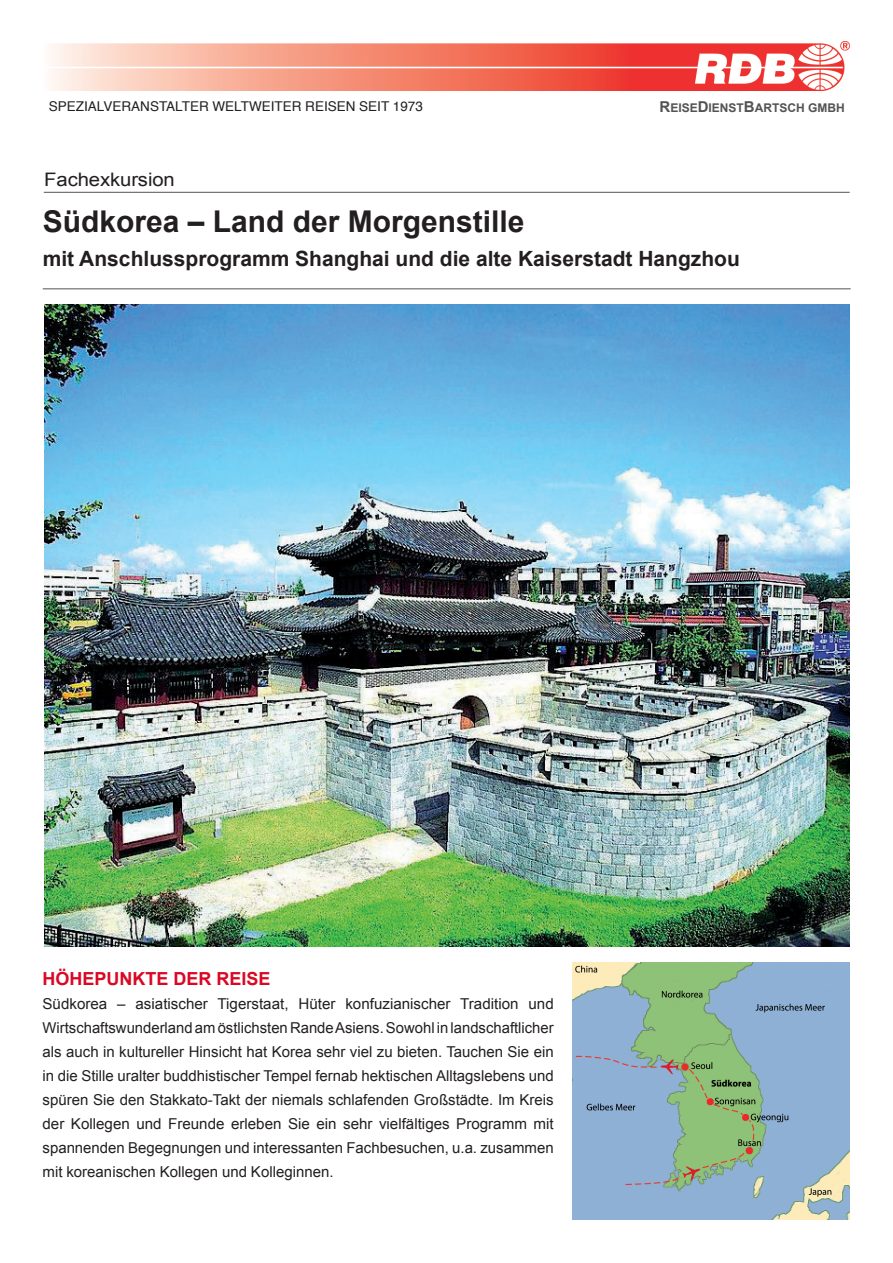
<style>
.page{position:relative;width:893px;height:1263px;background:#fff}
.page>*{position:absolute;margin:0;border:0;box-sizing:border-box;transform-origin:0 0}
.t1{font:700 30px "Arial";color:#231f20}
.t2{font:700 21px "Arial";color:#231f20}
.t3{font:18.6px "Arial";letter-spacing:-.005em;color:#231f20;scale:1.09 1}
.t4{font:700 18px "Arial";color:#da0824}
.t5{font:15px/24px "Arial";color:#231f20;text-align:justify}
.t6{font:13.5px "Helvetica";color:#231f20}
.t7{font:700 12px "Arial";color:#535355}
.s1{font-size:15px}
</style>
<div class="page">
<img style="left:50px;top:41px;width:800px;height:49px">
<hr style="left:43px;top:288px;width:808px;height:1px;background:#535355">
<hr style="left:44px;top:192px;width:806px;height:1px;background:#535355">
<img style="left:44px;top:304px;width:806px;height:642px">
<img style="left:572px;top:962px;width:278px;height:258px">
<p class="t6" style="left:49px;top:96px;width:375px">SPEZIALVERANSTALTER WELTWEITER REISEN SEIT 1973</p>
<p class="t3" style="left:44px;top:167px;width:121px">Fachexkursion</p>
<p class="t7" style="left:660px;top:99px;width:187px"><span class="s1">R</span>EISE<span class="s1">D</span>IENST<span class="s1">B</span>ARTSCH GMBH</p>
<h1 class="t1" style="left:43px;top:202px;width:483px">Südkorea – Land der Morgenstille</h1>
<h2 class="t2" style="left:43px;top:245px;width:699px">mit Anschlussprogramm Shanghai und die alte Kaiserstadt Hangzhou</h2>
<p class="t4" style="left:43px;top:966px;width:90px">Höhepunkte</p>
<p class="t4" style="left:174px;top:966px;width:14px">der</p>
<p class="t4" style="left:217px;top:966px;width:12px">reise</p>
<p class="t5" style="left:43px;top:991px;width:513px">Südkorea – asiatischer Tigerstaat, Hüter konfuzianischer Tradition und Wirtschaftswunderland am östlichsten Rande Asiens. Sowohl in landschaftlicher als auch in kultureller Hinsicht hat Korea sehr viel zu bieten. Tauchen Sie ein in die Stille uralter buddhistischer Tempel fernab hektischen Alltagslebens und spüren Sie den Stakkato-Takt der niemals schlafenden Großstädte. Im Kreis der Kollegen und Freunde erleben Sie ein sehr vielfältiges Programm mit spannenden Begegnungen und interessanten Fachbesuchen, u.a. zusammen mit koreanischen Kollegen und Kolleginnen.</p>
</div>
